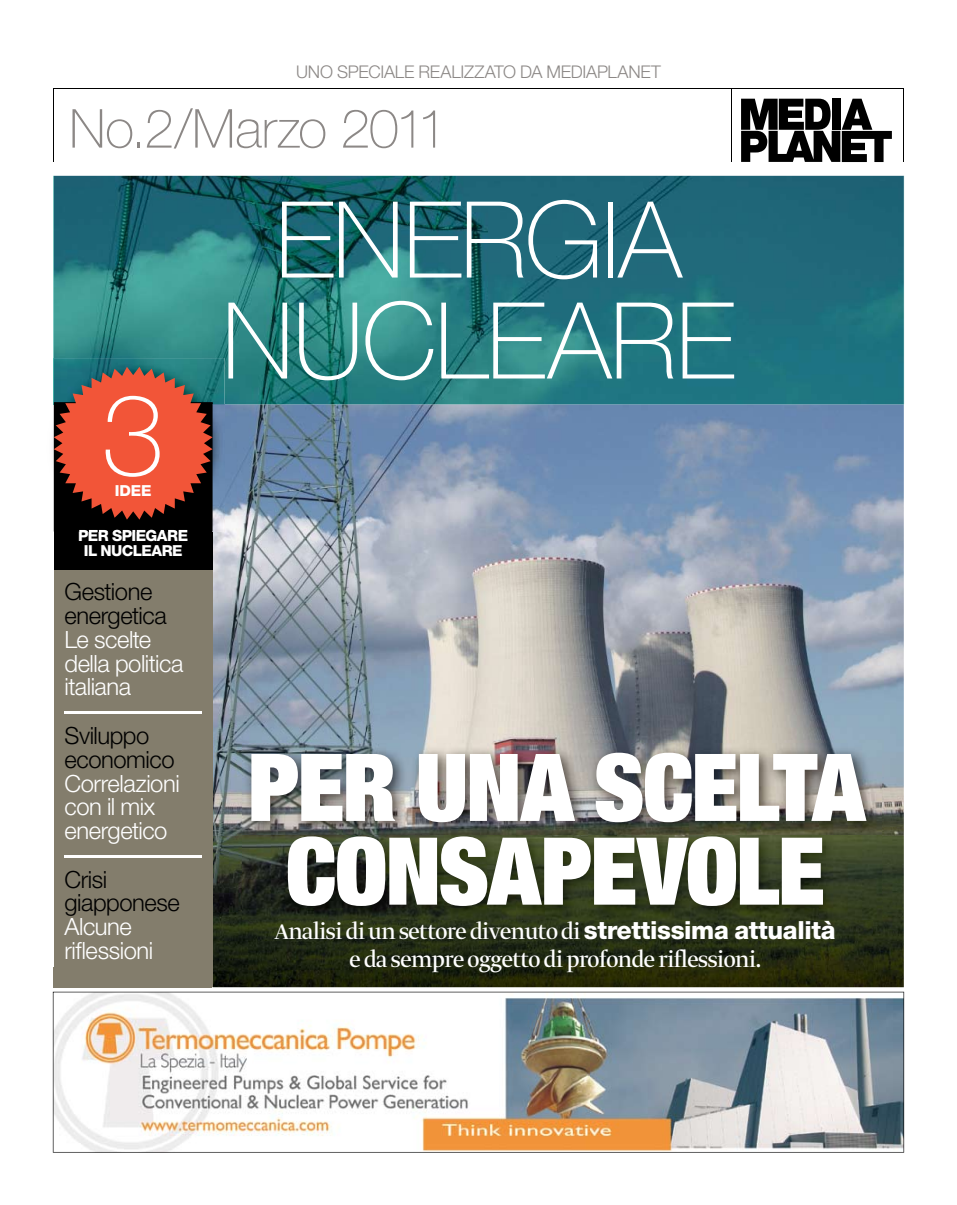
<style>
.page{position:relative;width:957px;height:1205px;background:#fff}
.page>*{position:absolute;margin:0;border:0;box-sizing:border-box;transform-origin:0 0}
.t1{font:100 113.5px "Helvetica Neue MP Pro";color:#fff}
.t2{font:100 106.25px/101px "Helvetica Neue MP Pro";letter-spacing:-.015em;color:#fff;text-align:center}
.t3{font:900 condensed 93.75px/83.8px "Helvetica Neue MP Pro";letter-spacing:-.02em;color:#fff;text-align:center}
.t4{font:100 53.75px "Helvetica Neue MP Pro";letter-spacing:-.03em;color:#8c8886}
.t5{font:25px/27.5px "Greta Display Pro";letter-spacing:-.015em;color:#fff;text-align:center}
.t6{font:300 23.75px/23.8px "Helvetica Neue MP Pro";letter-spacing:-.015em;color:#fff}
.t7{font:300 23.75px/23.8px "Helvetica Neue MP Pro";letter-spacing:-.015em;color:#000}
.t8{font:300 17.5px "Helvetica Neue MP Pro";letter-spacing:-.01em;color:#8c8886}
.t9{font:800 15.25px/15.2px "Helvetica Neue MP Pro";letter-spacing:-.03em;color:#fff;text-align:center}
.s1{font-family:"Helvetica Neue MP Pro";font-weight:800}
</style>
<div class="page">
<img style="left:213px;top:404px;width:691px;height:432px">
<img style="left:213px;top:836px;width:691px;height:151px">
<img style="left:243px;top:743px;width:638px;height:177px">
<img style="left:54px;top:176px;width:850px;height:228px">
<div style="left:54px;top:402px;width:159px;height:585px;background:#837d6c"></div>
<hr style="left:64px;top:711px;width:138px;height:3px;background:#fff">
<hr style="left:64px;top:855px;width:138px;height:2px;background:#fff">
<div style="left:54px;top:402px;width:159px;height:167px;background:#000"></div>
<img style="left:52px;top:404px;width:2px;height:127px">
<img style="left:213px;top:404px;width:11px;height:127px">
<img style="left:53px;top:358px;width:171px;height:46px">
<img style="left:79px;top:530px;width:109px;height:1px">
<svg style="left:54px;top:367px;width:159px;height:153px"></svg>
<div style="left:53px;top:967px;width:159px;height:20px;background:#837d6c"></div>
<svg style="left:53px;top:992px;width:851px;height:160px"></svg>
<hr style="left:54px;top:88px;width:850px;height:1px;background:#000">
<hr style="left:731px;top:88px;width:1px;height:74px;background:#000">
<hr style="left:903px;top:88px;width:1px;height:74px;background:#000">
<hr style="left:54px;top:88px;width:1px;height:74px;background:#000">
<svg style="left:741px;top:99px;width:151px;height:63px"></svg>
<p class="t8" style="left:296px;top:61px;width:366px">uno speciale realizzato da Mediaplanet</p>
<h3 class="t4" style="left:69px;top:97px;width:379px">NO.2/MARZO 2011</h3>
<h1 class="t1" style="left:102px;top:368px;width:65px">3</h1>
<p class="t9" style="left:115px;top:483px;width:38px">IDEE</p>
<p class="t9" style="left:78px;top:528px;width:111px">PER SPIEGARE<br>IL NUCLEARE</p>
<p class="t7" style="left:64px;top:580px;width:104px">Gestione energetica</p>
<p class="t6" style="left:64px;top:627px;width:120px">le scelte della politica italiana</p>
<p class="t7" style="left:64px;top:723px;width:112px">sviluppo economico</p>
<p class="t6" style="left:64px;top:771px;width:117px">correlazioni con il mix energetico</p>
<p class="t7" style="left:64px;top:867px;width:117px">crisi giapponese</p>
<p class="t6" style="left:64px;top:914px;width:90px">alcune riflessioni</p>
<h2 class="t2" style="left:222px;top:188px;width:515px">ENERGIA<br>NUCLEARE</h2>
<h3 class="t3" style="left:248px;top:742px;width:619px">PER UNA SCELTA<br>CONSAPEVOLE</h3>
<p class="t5" style="left:274px;top:919px;width:563px">Analisi di un settore divenuto di <span class="s1">strettissima attualità </span>e da sempre oggetto di profonde riflessioni.</p>
</div>
